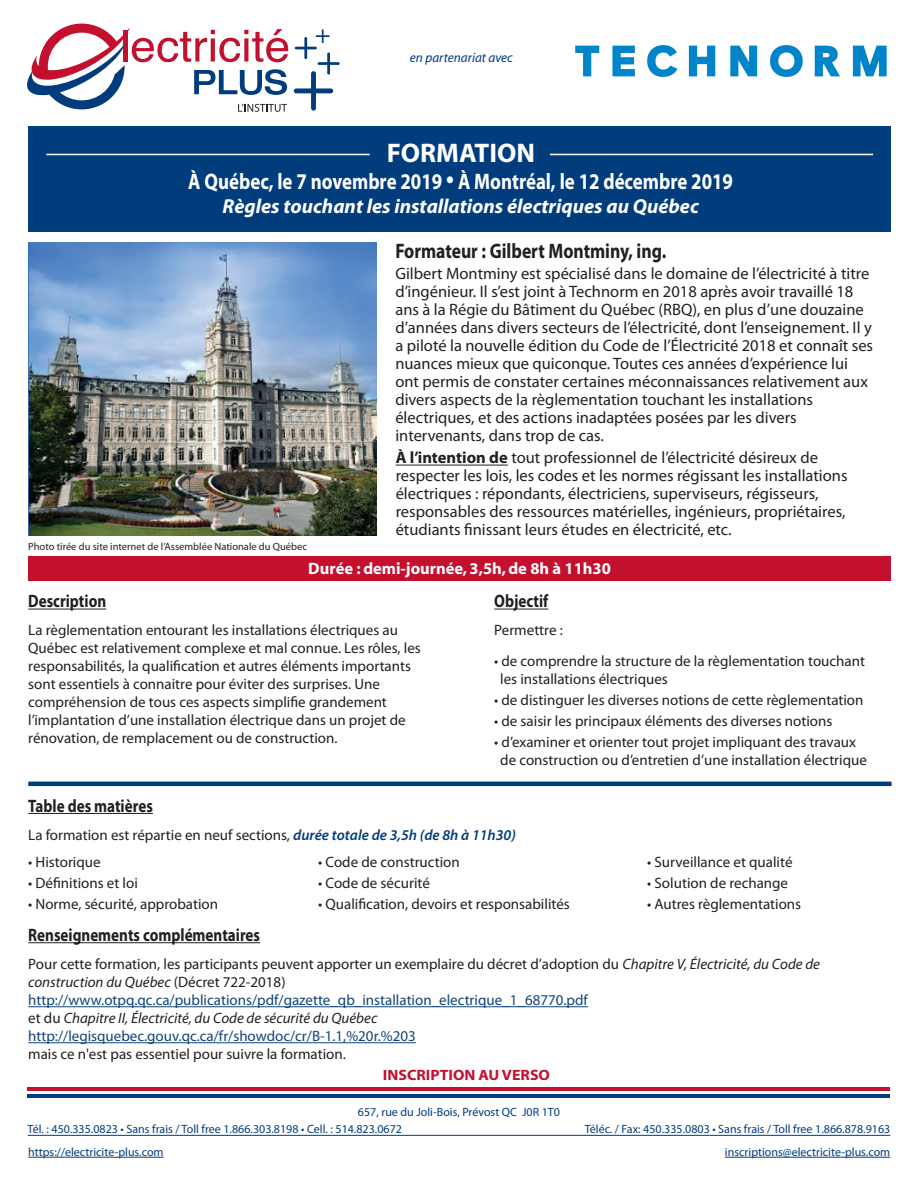
<style>
.page{position:relative;width:918px;height:1188px;background:#fff}
.page>*{position:absolute;margin:0;border:0;box-sizing:border-box;transform-origin:0 0}
.t1{font:700 27px "Myriad Pro";color:#fff}
.t2{font:700 22.5px "Myriad Pro";color:#fff;scale:.84 1}
.t3{font:700 21px "Myriad Pro";color:#231f20;scale:.84 1}
.t4{font:italic 700 20.25px "Myriad Pro";color:#fff}
.t5{font:700 18px "Myriad Pro";color:#231f20;scale:.84 1}
.t6{font:16.5px/18px "Myriad Pro";color:#231f20}
.t7{font:700 16.5px "Myriad";color:#fff}
.t8{font:15px/18px "Myriad Pro";color:#231f20}
.t9{font:15px/18px "Myriad Pro";color:#114479}
.t10{font:700 15px "Myriad";color:#c3102f;scale:1.06 1}
.t11{font:italic 13.5px "Myriad";color:#013d7d}
.t12{font:12px/16.5px "Myriad Pro";color:#013d7d}
.t13{font:10.5px "Myriad Pro";color:#231f20}
.s1{font-family:"Myriad";font-size:26.85px}
.s2{font-weight:700}
.s3{font-weight:600;font-style:italic;color:#013d7d}
.s4{color:#231f20}
.s5{font-style:italic;color:#231f20}
</style>
<div class="page">
<div style="left:28px;top:556px;width:863px;height:24px;background:#c3102f"></div>
<div style="left:28px;top:127px;width:863px;height:105px;background:#013d7d"></div>
<svg style="left:294px;top:29px;width:46px;height:82px"></svg>
<svg style="left:27px;top:24px;width:261px;height:88px"></svg>
<hr style="left:28px;top:1087px;width:862px;height:3px;background:#c3102f">
<hr style="left:28px;top:1095px;width:862px;height:3px;background:#013d7d">
<hr style="left:28px;top:1157px;width:136px;height:1px;background:#013d7d">
<hr style="left:725px;top:1157px;width:165px;height:1px;background:#013d7d">
<hr style="left:28px;top:1135px;width:862px;height:1px;background:#013d7d">
<hr style="left:46px;top:154px;width:324px;height:1px;background:#fff">
<hr style="left:550px;top:154px;width:323px;height:1px;background:#fff">
<hr style="left:28px;top:782px;width:864px;height:4px;background:#013d7d">
<img style="left:575px;top:45px;width:312px;height:32px">
<hr style="left:396px;top:465px;width:112px;height:1px;background:#231f20">
<hr style="left:28px;top:1006px;width:560px;height:1px;background:#114479">
<hr style="left:28px;top:1042px;width:388px;height:1px;background:#114479">
<hr style="left:494px;top:609px;width:54px;height:1px;background:#231f20">
<hr style="left:28px;top:942px;width:232px;height:1px;background:#231f20">
<hr style="left:28px;top:813px;width:125px;height:1px;background:#231f20">
<hr style="left:28px;top:609px;width:78px;height:1px;background:#231f20">
<img style="left:28px;top:243px;width:348px;height:292px">
<p class="t11" style="left:410px;top:51px;width:104px">en partenariat avec</p>
<h1 class="t1" style="left:387px;top:136px;width:150px">FORMATION</h1>
<h2 class="t2" style="left:188px;top:167px;width:650px">À Québec, le 7 novembre 2019 <span class="s1">•</span> À Montréal, le 12 décembre 2019</h2>
<h3 class="t4" style="left:223px;top:193px;width:478px">Règles touchant les installations électriques au Québec</h3>
<p class="t13" style="left:28px;top:540px;width:280px">Photo tirée du site internet de l’Assemblée Nationale du Québec</p>
<h3 class="t3" style="left:395px;top:237px;width:324px">Formateur : Gilbert Montminy, ing.</h3>
<p class="t6" style="left:395px;top:264px;width:479px">Gilbert Montminy est spécialisé dans le domaine de l’électricité à titre d’ingénieur. Il s’est joint à Technorm en 2018 après avoir travaillé 18 ans à la Régie du Bâtiment du Québec (RBQ), en plus d’une douzaine d’années dans divers secteurs de l’électricité, dont l’enseignement. Il y a piloté la nouvelle édition du Code de l’Électricité 2018 et connaît ses nuances mieux que quiconque. Toutes ces années d’expérience lui ont permis de constater certaines méconnaissances relativement aux divers aspects de la règlementation touchant les installations électriques, et des actions inadaptées posées par les divers intervenants, dans trop de cas.</p>
<p class="t6" style="left:396px;top:449px;width:453px"><span class="s2">À l’intention de</span> tout professionnel de l’électricité désireux de respecter les lois, les codes et les normes régissant les installations électriques : répondants, électriciens, superviseurs, régisseurs, responsables des ressources matérielles, ingénieurs, propriétaires, étudiants finissant leurs études en électricité, etc.</p>
<p class="t5" style="left:28px;top:589px;width:94px">Description</p>
<p class="t7" style="left:308px;top:560px;width:304px">Durée : demi-journée, 3,5h, de 8h à 11h30</p>
<p class="t5" style="left:494px;top:589px;width:66px">Objectif</p>
<p class="t8" style="left:28px;top:621px;width:394px">La règlementation entourant les installations électriques au Québec est relativement complexe et mal connue. Les rôles, les responsabilités, la qualification et autres éléments importants sont essentiels à connaitre pour éviter des surprises. Une compréhension de tous ces aspects simplifie grandement l’implantation d’une installation électrique dans un projet de rénovation, de remplacement ou de construction.</p>
<p class="t5" style="left:28px;top:794px;width:150px">Table des matières</p>
<p class="t8" style="left:494px;top:621px;width:70px">Permettre :</p>
<p class="t8" style="left:500px;top:652px;width:366px;text-indent:-6px">• de comprendre la structure de la règlementation touchant les installations électriques</p>
<p class="t8" style="left:494px;top:691px;width:371px">• de distinguer les diverses notions de cette règlementation</p>
<p class="t8" style="left:494px;top:712px;width:340px">• de saisir les principaux éléments des diverses notions</p>
<p class="t8" style="left:500px;top:733px;width:368px;text-indent:-6px">• d’examiner et orienter tout projet impliquant des travaux de construction ou d’entretien d’une installation électrique</p>
<p class="t8" style="left:28px;top:825px;width:489px">La formation est répartie en neuf sections, <span class="s3">durée totale de 3,5h (de 8h à 11h30)</span></p>
<p class="t8" style="left:318px;top:853px;width:143px">• Code de construction</p>
<p class="t8" style="left:318px;top:874px;width:113px">• Code de sécurité</p>
<p class="t8" style="left:318px;top:895px;width:253px">• Qualification, devoirs et responsabilités</p>
<p class="t8" style="left:28px;top:853px;width:74px">• Historique</p>
<p class="t8" style="left:28px;top:874px;width:111px">• Définitions et loi</p>
<p class="t8" style="left:28px;top:895px;width:191px">• Norme, sécurité, approbation</p>
<p class="t5" style="left:28px;top:923px;width:278px">Renseignements complémentaires</p>
<p class="t8" style="left:647px;top:853px;width:147px">• Surveillance et qualité</p>
<p class="t8" style="left:647px;top:874px;width:142px">• Solution de rechange</p>
<p class="t8" style="left:647px;top:895px;width:155px">• Autres règlementations</p>
<p class="t9" style="left:28px;top:955px;width:793px"><span class="s4">Pour cette formation, les participants peuvent apporter un exemplaire du décret d’adoption du</span> <span class="s5">Chapitre V, Électricité, du Code de construction du Québec</span> <span class="s4">(Décret 722-2018) </span>http://www.otpq.qc.ca/publications/pdf/gazette_qb_installation_electrique_1_68770.pdf<br><span class="s4">et du</span> <span class="s5">Chapitre II, Électricité, du Code de sécurité du Québec<br></span>http://legisquebec.gouv.qc.ca/fr/showdoc/cr/B-1.1,%20r.%203</p>
<p class="t8" style="left:28px;top:1045px;width:319px">mais ce n'est pas essentiel pour suivre la formation.</p>
<p class="t10" style="left:383px;top:1067px;width:159px">INSCRIPTION AU VERSO</p>
<p class="t12" style="left:28px;top:1104px;width:534px;text-indent:330px">657, rue du Joli-Bois, Prévost QC J0R 1T0<br>Tél. : 450.335.0823 • Sans frais / Toll free 1.866.303.8198 • Cell. : 514.823.0672</p>
<p class="t12" style="left:585px;top:1120px;width:307px">Téléc. / Fax: 450.335.0803 • Sans frais / Toll free 1.866.878.9163</p>
<p class="t12" style="left:28px;top:1144px;width:137px">https://electricite-plus.com</p>
<p class="t12" style="left:725px;top:1144px;width:167px">inscriptions@electricite-plus.com</p>
</div>
